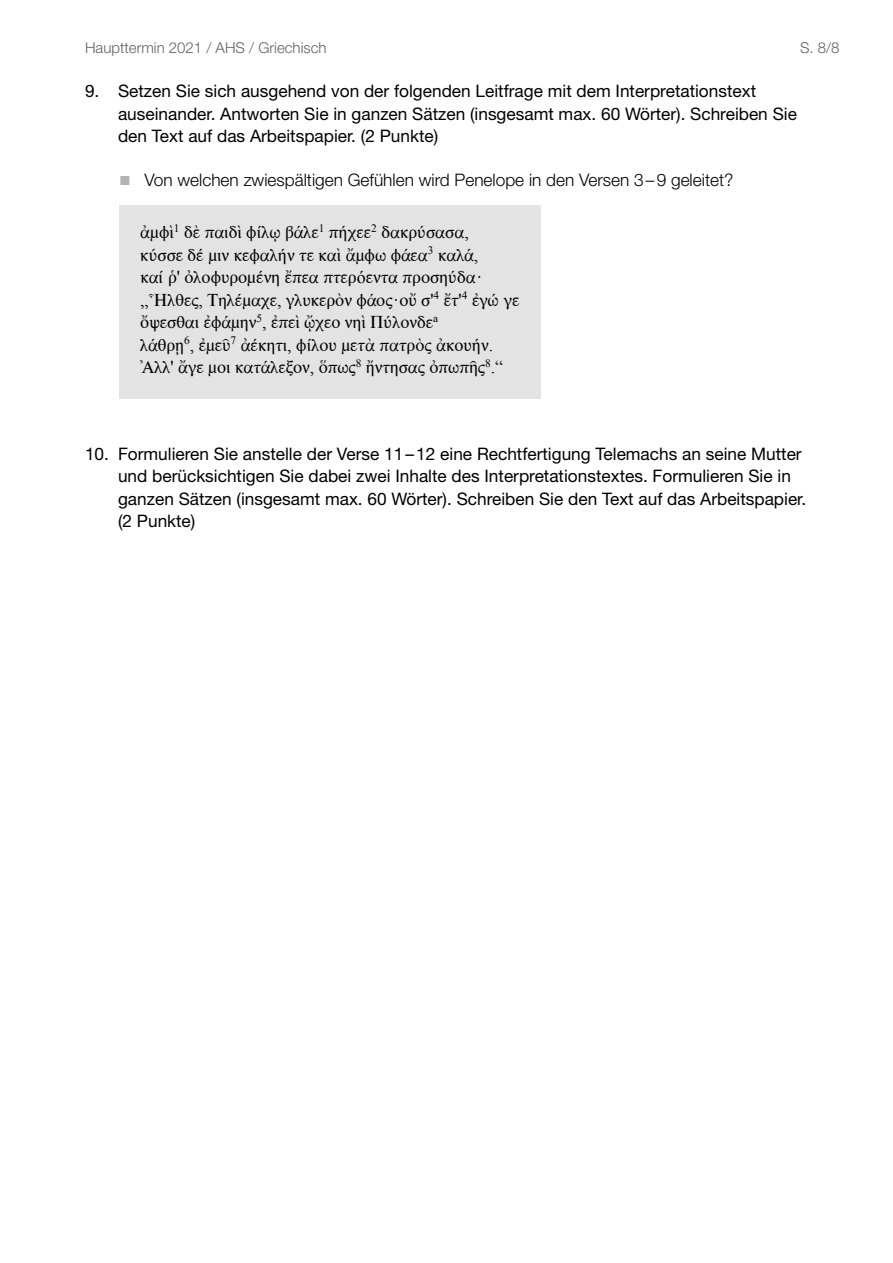
<style>
.page{position:relative;width:893px;height:1263px;background:#fff}
.page>*{position:absolute;margin:0;border:0;box-sizing:border-box;transform-origin:0 0}
.t1{font:18px/22.5px "Aisa Unicode";color:#000}
.t2{font:17.25px/22.5px "Helvetica Neue LT Pro";color:#000}
.t3{font:300 17.25px "Helvetica Neue LT Std";color:#000}
.t4{font:300 15px "Helvetica Neue LT Std";color:#626262}
.s1{font-family:"Arial";font-weight:400;font-size:19.5px;color:#b2b2b2}
</style>
<div class="page">
<div style="left:119px;top:205px;width:422px;height:194px;background:#e3e3e3"></div>
<p class="t4" style="left:85px;top:39px;width:243px">Haupttermin 2021 / AHS / Griechisch</p>
<p class="t4" style="left:800px;top:39px;width:41px">S. 8/8</p>
<p class="t2" style="left:118px;top:80px;width:680px;text-indent:-33px">9. Setzen Sie sich ausgehend von der folgenden Leitfrage mit dem Interpretationstext auseinander. Antworten Sie in ganzen Sätzen (insgesamt max. 60 Wörter). Schreiben Sie den Text auf das Arbeitspapier. (2 Punkte)</p>
<p class="t3" style="left:119px;top:169px;width:616px"><span class="s1">■</span> Von welchen zwiespältigen Gefühlen wird Penelope in den Versen 3–9 geleitet?</p>
<p class="t1" style="left:140px;top:222px;width:381px">ἀμφὶ<sup>1</sup> δὲ παιδὶ φίλῳ βάλε<sup>1</sup> πήχεε<sup>2</sup> δακρύσασα,<br>κύσσε δέ μιν κεφαλήν τε καὶ ἄμφω φάεα<sup>3</sup> καλά,<br>καί ῥ' ὀλοφυρομένη ἔπεα πτερόεντα προσηύδα· „Ἦλθες, Τηλέμαχε, γλυκερὸν φάος· οὔ σ'<sup>4</sup> ἔτ'<sup>4</sup> ἐγώ γε ὄψεσθαι ἐφάμην<sup>5</sup>, ἐπεὶ ᾤχεο νηὶ Πύλονδε<sup>a<br></sup>λάθρῃ<sup>6</sup>, ἐμεῦ<sup>7</sup> ἀέκητι, φίλου μετὰ πατρὸς ἀκουήν.<br>Ἀλλ' ἄγε μοι κατάλεξον, ὅπως<sup>8</sup> ἤντησας ὀπωπῆς<sup>8</sup>.“</p>
<p class="t2" style="left:118px;top:442px;width:690px;text-indent:-33px">10. Formulieren Sie anstelle der Verse 11–12 eine Rechtfertigung Telemachs an seine Mutter und berücksichtigen Sie dabei zwei Inhalte des Interpretationstextes. Formulieren Sie in ganzen Sätzen (insgesamt max. 60 Wörter). Schreiben Sie den Text auf das Arbeitspapier. (2 Punkte)</p>
</div>
